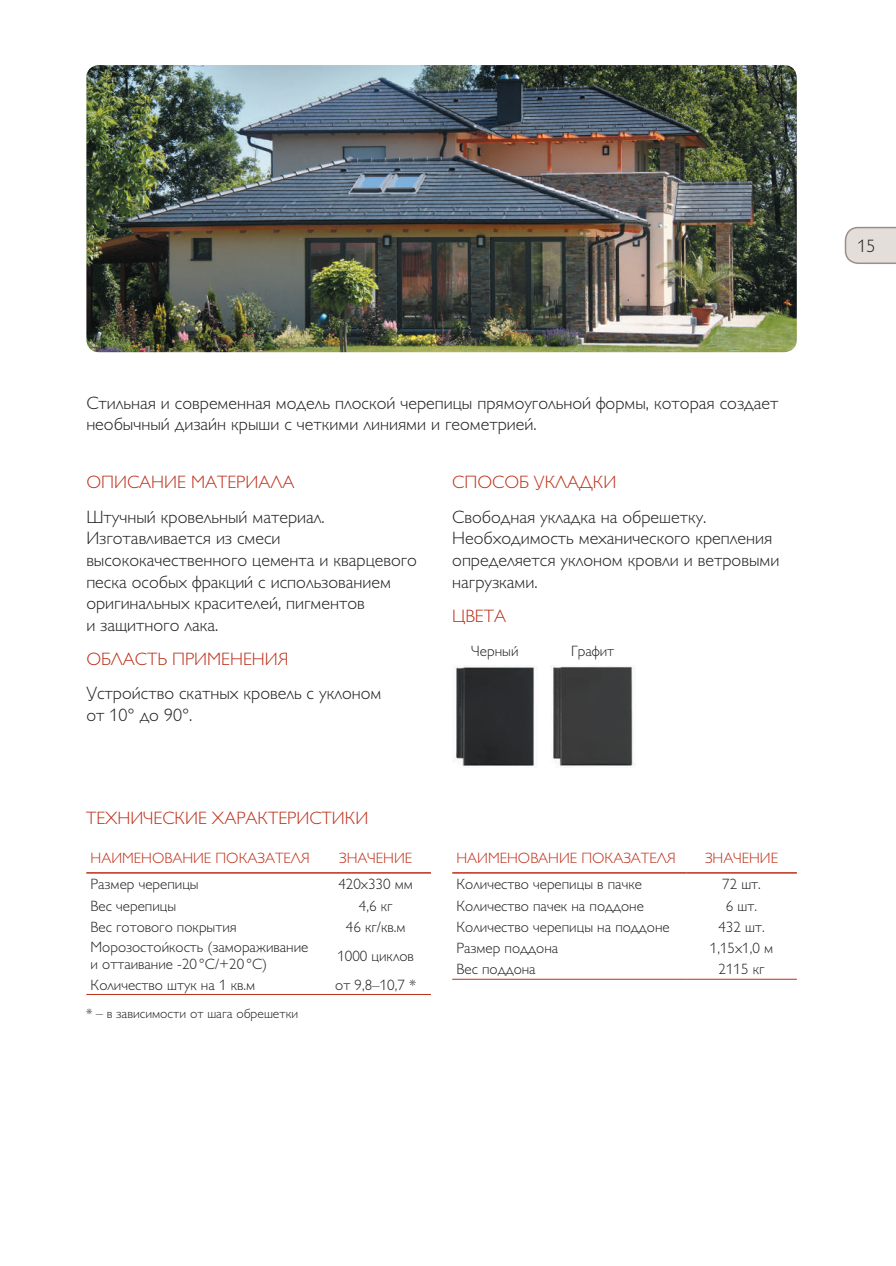
<style>
.page{position:relative;width:896px;height:1266px;background:#fff}
.page>*{position:absolute;margin:0;border:0;box-sizing:border-box;transform-origin:0 0}
.t1{font:18px/21.6px "Gill Sans Light C";color:#231f20}
.t2{font:18px "Gill Sans Light C";color:#bc2e18}
.t3{font:15px/16.5px "Gill Sans Light C";color:#231f20}
.t4{font:15px "Gill Sans Light C";color:#bc2e18}
.t5{font:13.5px "Gill Sans Light C";color:#231f20}
</style>
<div class="page">
<svg style="left:844px;top:226px;width:51px;height:38px;background:#dfd8d5"></svg>
<hr style="left:86px;top:872px;width:345px;height:1px;background:#bc2e18">
<hr style="left:86px;top:994px;width:345px;height:1px;background:#bc2e18">
<hr style="left:452px;top:872px;width:234px;height:1px;background:#bc2e18">
<hr style="left:686px;top:872px;width:110px;height:1px;background:#bc2e18">
<hr style="left:452px;top:978px;width:234px;height:1px;background:#bc2e18">
<hr style="left:686px;top:978px;width:110px;height:1px;background:#bc2e18">
<img style="left:551px;top:665px;width:84px;height:101px">
<img style="left:452px;top:665px;width:85px;height:102px">
<img style="left:86px;top:65px;width:710px;height:287px">
<p class="t1" style="left:86px;top:393px;width:693px">Стильная и современная модель плоской черепицы прямоугольной формы, которая создает необычный дизайн крыши с четкими линиями и геометрией.</p>
<p class="t2" style="left:86px;top:476px;width:209px">ОПИСАНИЕ МАТЕРИАЛА</p>
<p class="t1" style="left:86px;top:508px;width:332px">Штучный кровельный материал.<br>Изготавливается из смеси высококачественного цемента и кварцевого песка особых фракций с использованием оригинальных красителей, пигментов<br>и защитного лака.</p>
<p class="t2" style="left:86px;top:652px;width:204px">ОБЛАСТЬ ПРИМЕНЕНИЯ</p>
<p class="t1" style="left:86px;top:684px;width:296px">Устройство скатных кровель с уклоном от 10° до 90°.</p>
<p class="t2" style="left:86px;top:811px;width:284px">ТЕХНИЧЕСКИЕ ХАРАКТЕРИСТИКИ</p>
<p class="t4" style="left:91px;top:852px;width:221px">НАИМЕНОВАНИЕ ПОКАЗАТЕЛЯ</p>
<p class="t4" style="left:339px;top:852px;width:74px">ЗНАЧЕНИЕ</p>
<p class="t3" style="left:91px;top:877px;width:110px">Размер черепицы</p>
<p class="t3" style="left:338px;top:877px;width:76px">420х330 мм</p>
<p class="t3" style="left:91px;top:898px;width:87px">Вес черепицы</p>
<p class="t3" style="left:359px;top:898px;width:35px">4,6 кг</p>
<p class="t3" style="left:91px;top:920px;width:147px">Вес готового покрытия</p>
<p class="t3" style="left:346px;top:920px;width:61px">46 кг/кв.м</p>
<p class="t3" style="left:91px;top:940px;width:219px">Морозостойкость (замораживание и оттаивание -20 °С/+20 °С)</p>
<p class="t3" style="left:337px;top:949px;width:78px">1000 циклов</p>
<p class="t3" style="left:91px;top:977px;width:166px">Количество штук на 1 кв.м</p>
<p class="t3" style="left:335px;top:977px;width:82px">от 9,8–10,7 *</p>
<p class="t5" style="left:86px;top:1008px;width:213px">* – в зависимости от шага обрешетки</p>
<p class="t2" style="left:452px;top:476px;width:166px">СПОСОБ УКЛАДКИ</p>
<p class="t1" style="left:452px;top:508px;width:328px">Свободная укладка на обрешетку.<br>Необходимость механического крепления определяется уклоном кровли и ветровыми нагрузками.</p>
<p class="t2" style="left:452px;top:609px;width:55px">ЦВЕТА</p>
<p class="t3" style="left:471px;top:644px;width:48px">Черный</p>
<p class="t3" style="left:571px;top:644px;width:45px">Графит</p>
<p class="t4" style="left:456px;top:852px;width:221px">НАИМЕНОВАНИЕ ПОКАЗАТЕЛЯ</p>
<p class="t4" style="left:705px;top:852px;width:74px">ЗНАЧЕНИЕ</p>
<p class="t3" style="left:456px;top:877px;width:187px">Количество черепицы в пачке</p>
<p class="t3" style="left:722px;top:877px;width:40px">72 шт.</p>
<p class="t3" style="left:456px;top:898px;width:189px">Количество пачек на поддоне</p>
<p class="t3" style="left:725px;top:898px;width:33px">6 шт.</p>
<p class="t3" style="left:456px;top:920px;width:215px">Количество черепицы на поддоне</p>
<p class="t3" style="left:718px;top:920px;width:48px">432 шт.</p>
<p class="t3" style="left:456px;top:941px;width:103px">Размер поддона</p>
<p class="t3" style="left:709px;top:941px;width:65px">1,15x1,0 м</p>
<p class="t3" style="left:456px;top:962px;width:81px">Вес поддона</p>
<p class="t3" style="left:718px;top:962px;width:47px">2115 кг</p>
<p class="t1" style="left:857px;top:237px;width:19px">15</p>
</div>
